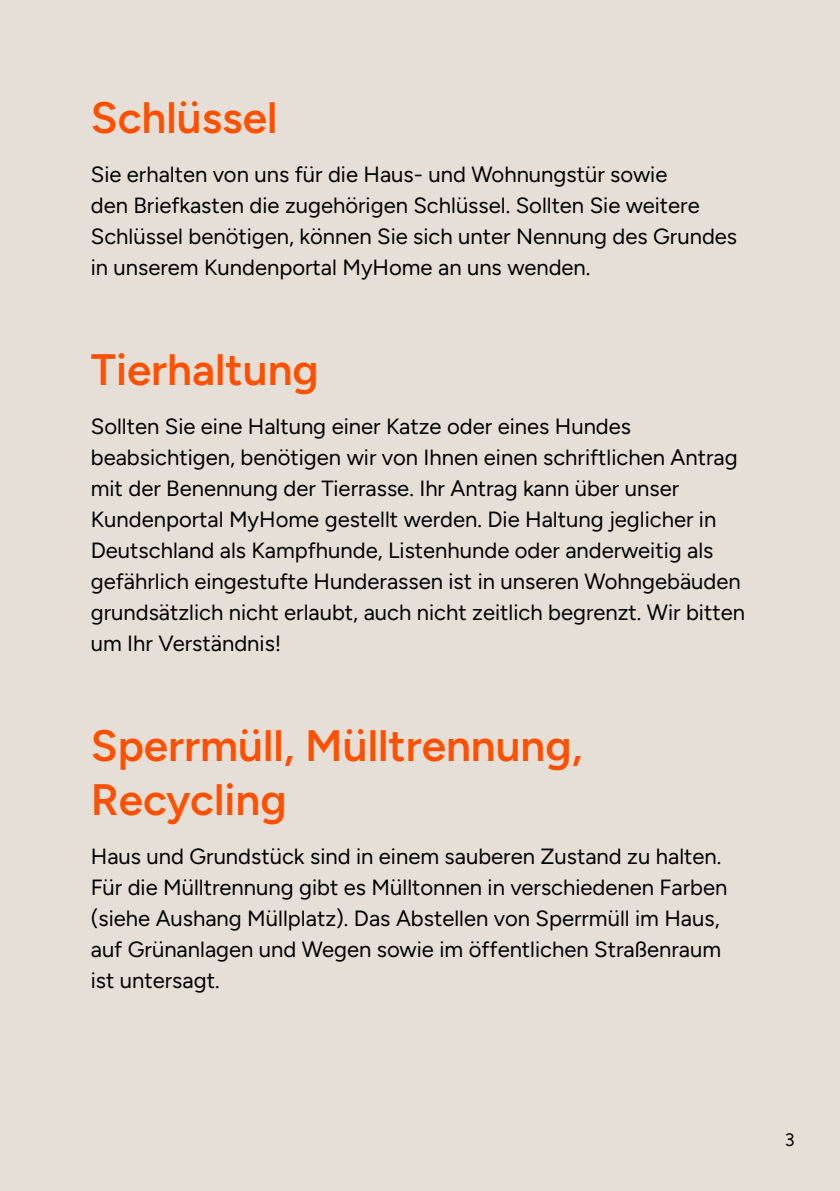
<style>
.page{position:relative;width:840px;height:1191px;background:#fff}
.page>*{position:absolute;margin:0;border:0;box-sizing:border-box;transform-origin:0 0}
.t1{font:600 44px/54px "Figtree";color:#ff5000}
.t2{font:22px/31px "Figtree";color:#000}
.t3{font:18px "Figtree";color:#000}
</style>
<div class="page">
<div style="left:0;top:0;width:839px;height:1191px;background:#e6dfd8"></div>
<h1 class="t1" style="left:91px;top:90px;width:188px">Schlüssel</h1>
<p class="t2" style="left:91px;top:159px;width:647px">Sie erhalten von uns für die Haus- und Wohnungstür sowie<br>den Briefkasten die zugehörigen Schlüssel. Sollten Sie weitere Schlüssel benötigen, können Sie sich unter Nennung des Grundes in unserem Kundenportal MyHome an uns wenden.</p>
<h1 class="t1" style="left:91px;top:342px;width:229px">Tierhaltung</h1>
<p class="t2" style="left:91px;top:411px;width:655px">Sollten Sie eine Haltung einer Katze oder eines Hundes beabsichtigen, benötigen wir von Ihnen einen schriftlichen Antrag mit der Benennung der Tierrasse. Ihr Antrag kann über unser Kundenportal MyHome gestellt werden. Die Haltung jeglicher in Deutschland als Kampfhunde, Listenhunde oder anderweitig als gefährlich eingestufte Hunderassen ist in unseren Wohngebäuden grundsätzlich nicht erlaubt, auch nicht zeitlich begrenzt. Wir bitten um Ihr Verständnis!</p>
<h1 class="t1" style="left:91px;top:718px;width:493px">Sperrmüll, Mülltrennung,<br>Recycling</h1>
<p class="t2" style="left:91px;top:841px;width:637px">Haus und Grundstück sind in einem sauberen Zustand zu halten.<br>Für die Mülltrennung gibt es Mülltonnen in verschiedenen Farben (siehe Aushang Müllplatz). Das Abstellen von Sperrmüll im Haus, auf Grünanlagen und Wegen sowie im öffentlichen Straßenraum ist untersagt.</p>
<p class="t3" style="left:784px;top:1129px;width:11px">3</p>
</div>
